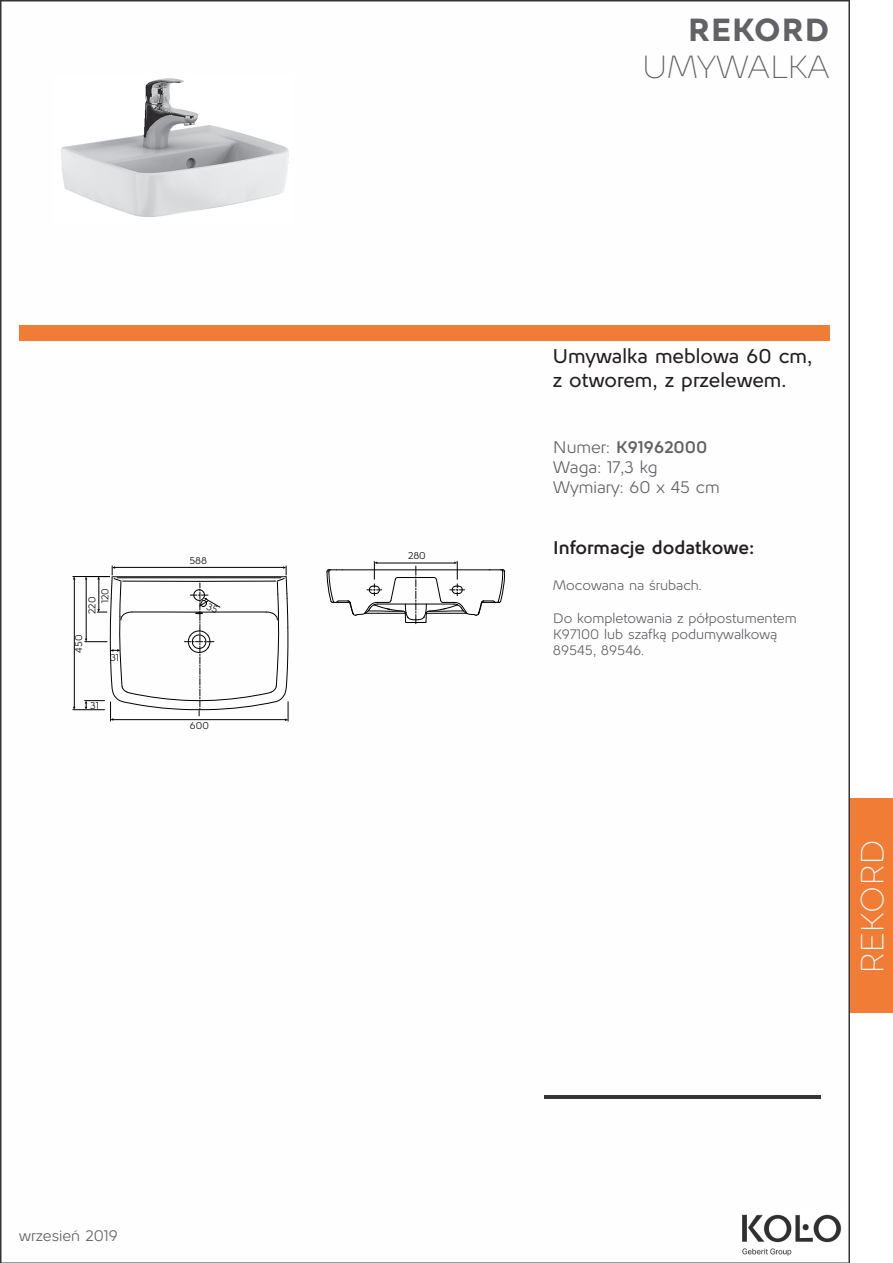
<style>
.page{position:relative;width:893px;height:1263px;background:#fff}
.page>*{position:absolute;margin:0;border:0;box-sizing:border-box;transform-origin:0 0}
.t1{font:300 31.5px "Kolo";color:#616166}
.t2{font:900 31.5px "Kolo";color:#616166}
.t3{font:300 31.5px "Kolo";color:#fff}
.t4{font:500 19.5px/23.4px "Kolo";color:#231f20}
.t5{font:700 18px "Kolo";color:#231f20}
.t6{font:16.5px "Kolo";color:#616166}
.t7{font:700 16.5px "Kolo";color:#616166}
.t8{font:15px "Kolo";color:#616166}
.t9{font:13.5px/16.2px "Kolo";color:#616166}
.t10{font:9.75px/13.2px "Kolo";color:#090909}
.s1{font-weight:400}
</style>
<div class="page">
<div style="left:849px;top:798px;width:44px;height:215px;background:#f17c35"></div>
<img style="left:0;top:0;width:849px;height:1263px">
<div style="left:19px;top:325px;width:810px;height:15px;background:#f17c35"></div>
<img style="left:545px;top:1095px;width:276px;height:3px">
<img style="left:54px;top:75px;width:240px;height:149px">
<img style="left:737px;top:1210px;width:107px;height:49px">
<hr style="left:73px;top:576px;width:36px;height:1px;background:#000">
<hr style="left:73px;top:709px;width:31px;height:1px;background:#000">
<hr style="left:74px;top:579px;width:1px;height:128px;background:#000">
<svg style="left:327px;top:561px;width:178px;height:63px"></svg>
<hr style="left:342px;top:570px;width:147px;height:1px;background:#000">
<svg style="left:85px;top:566px;width:204px;height:155px"></svg>
<p class="t10" style="left:86px;top:603px;width:16px;text-indent:-11px;rotate:-90deg">220<br>120</p>
<p class="t10" style="left:73px;top:653px;width:19px;rotate:-90deg">450</p>
<p class="t10" style="left:110px;top:652px;width:10px">31</p>
<p class="t10" style="left:90px;top:699px;width:10px">31</p>
<p class="t10" style="left:189px;top:555px;width:19px">588</p>
<p class="t10" style="left:190px;top:719px;width:20px">600</p>
<p class="t8" style="left:19px;top:1225px;width:100px">wrzesień 2019</p>
<p class="t10" style="left:408px;top:549px;width:19px">280</p>
<p class="t2" style="left:687px;top:7px;width:143px">REKORD</p>
<p class="t1" style="left:643px;top:45px;width:188px">UMYWALKA</p>
<p class="t4" style="left:553px;top:345px;width:261px">Umywalka meblowa 60 cm, z otworem, z przelewem.</p>
<p class="t7" style="left:553px;top:436px;width:156px"><span class="s1">Numer:</span> K91962000</p>
<p class="t6" style="left:553px;top:456px;width:106px">Waga: 17,3 kg</p>
<p class="t6" style="left:553px;top:476px;width:168px">Wymiary: 60 x 45 cm</p>
<p class="t5" style="left:553px;top:535px;width:203px">Informacje dodatkowe:</p>
<p class="t9" style="left:553px;top:577px;width:151px">Mocowana na śrubach.</p>
<p class="t9" style="left:553px;top:609px;width:245px">Do kompletowania z półpostumentem<br>K97100 lub szafką podumywalkową<br>89545, 89546.</p>
<p class="t3" style="left:851px;top:974px;width:137px;rotate:-90deg">REKORD</p>
</div>
